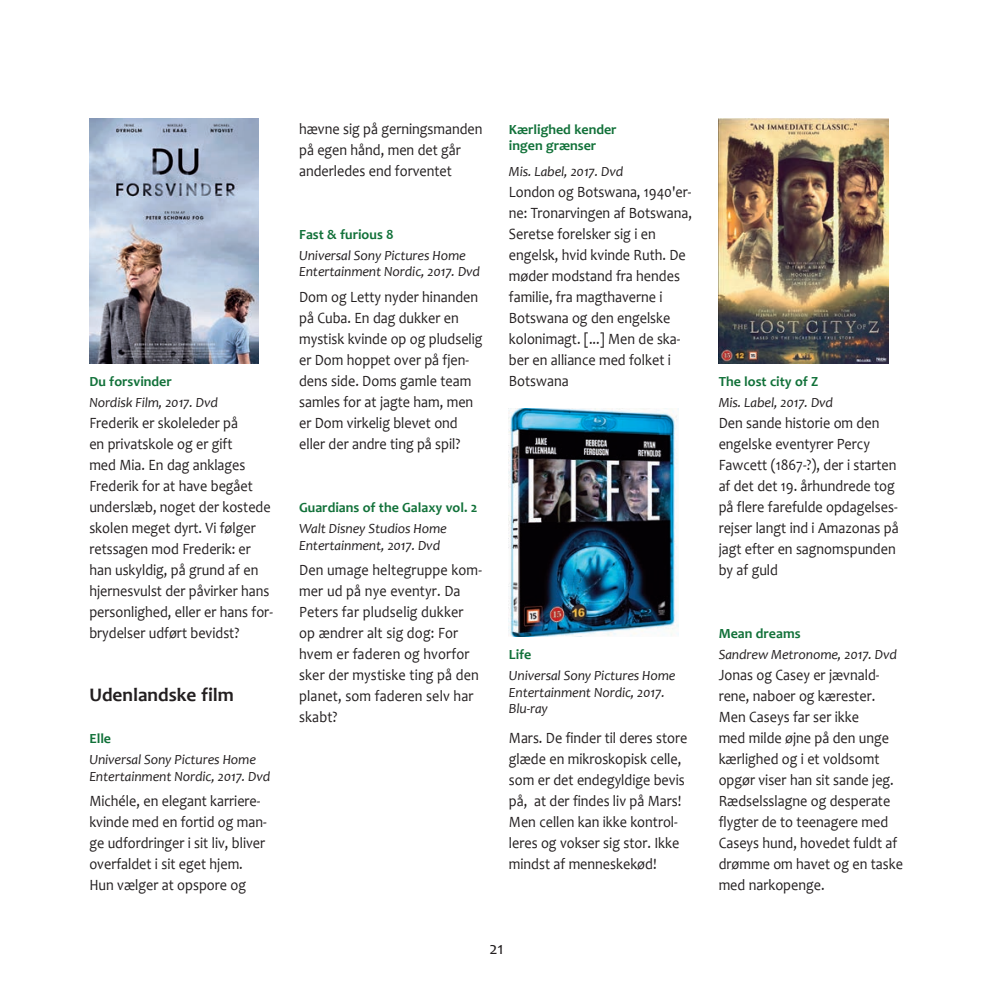
<style>
.page{position:relative;width:993px;height:993px;background:#fff}
.page>*{position:absolute;margin:0;border:0;box-sizing:border-box;transform-origin:0 0}
.t1{font:700 19.25px "Candara";color:#231f20}
.t2{font:17.5px "Candara";color:#231f20}
.t3{font:15.75px/21px "Candara";color:#231f20;scale:.9 1}
.t4{font:italic 14px/16.6px "Candara";letter-spacing:-.01em;color:#231f20}
.t5{font:700 14px/16.6px "Candara";color:#117139}
</style>
<div class="page">
<img style="left:89px;top:119px;width:170px;height:244px">
<img style="left:508px;top:408px;width:170px;height:228px">
<img style="left:718px;top:118px;width:170px;height:245px">
<p class="t5" style="left:89px;top:373px;width:84px">Du forsvinder</p>
<p class="t4" style="left:89px;top:394px;width:130px">Nordisk Film, 2017. Dvd</p>
<p class="t3" style="left:89px;top:412px;width:205px">Frederik er skoleleder på<br>en privatskole og er gift<br>med Mia. En dag anklages<br>Frederik for at have begået underslæb, noget der kostede skolen meget dyrt. Vi følger retssagen mod Frederik: er han uskyldig, på grund af en hjernesvulst der påvirker hans personlighed, eller er hans for&shy;brydelser udført bevidst?</p>
<p class="t1" style="left:89px;top:683px;width:146px">Udenlandske film</p>
<p class="t5" style="left:89px;top:730px;width:23px">Elle</p>
<p class="t4" style="left:89px;top:751px;width:182px">Universal Sony Pictures Home<br>Entertainment Nordic, 2017. Dvd</p>
<p class="t3" style="left:89px;top:790px;width:198px">Michéle, en elegant karriere&shy;kvinde med en fortid og man&shy;ge udfordringer i sit liv, bliver overfaldet i sit eget hjem.<br>Hun vælger at opspore og</p>
<p class="t3" style="left:299px;top:118px;width:205px">hævne sig på gerningsmanden på egen hånd, men det går anderledes end forventet</p>
<p class="t5" style="left:299px;top:226px;width:96px">Fast &amp; furious 8</p>
<p class="t4" style="left:299px;top:247px;width:182px">Universal Sony Pictures Home<br>Entertainment Nordic, 2017. Dvd</p>
<p class="t3" style="left:299px;top:286px;width:205px">Dom og Letty nyder hinanden på Cuba. En dag dukker en mystisk kvinde op og pludselig er Dom hoppet over på fjen&shy;dens side. Doms gamle team samles for at jagte ham, men er Dom virkelig blevet ond eller der andre ting på spil?</p>
<p class="t5" style="left:299px;top:499px;width:180px">Guardians of the Galaxy vol. 2</p>
<p class="t4" style="left:299px;top:520px;width:149px">Walt Disney Studios Home<br>Entertainment, 2017. Dvd</p>
<p class="t3" style="left:299px;top:559px;width:204px">Den umage heltegruppe kom&shy;mer ud på nye eventyr. Da<br>Peters far pludselig dukker op ændrer alt sig dog: For hvem er faderen og hvorfor sker der mystiske ting på den planet, som faderen selv har skabt?</p>
<p class="t5" style="left:508px;top:121px;width:109px">Kærlighed kender ingen grænser</p>
<p class="t4" style="left:508px;top:163px;width:116px">Mis. Label, 2017. Dvd</p>
<p class="t3" style="left:508px;top:181px;width:205px">London og Botswana, 1940'er&shy;ne: Tronarvingen af Botswana,<br>Seretse forelsker sig i en engelsk, hvid kvinde Ruth. De møder modstand fra hendes familie, fra magthaverne i<br>Botswana og den engelske kolonimagt. [...] Men de ska&shy;ber en alliance med folket i<br>Botswana</p>
<p class="t5" style="left:508px;top:646px;width:24px">Life</p>
<p class="t4" style="left:508px;top:667px;width:168px">Universal Sony Pictures Home<br>Entertainment Nordic, 2017.<br>Blu-ray</p>
<p class="t3" style="left:508px;top:727px;width:200px">Mars. De finder til deres store glæde en mikroskopisk celle, som er det endegyldige bevis på, at der findes liv på Mars!<br>Men cellen kan ikke kontrol&shy;leres og vokser sig stor. Ikke mindst af menneskekød!</p>
<p class="t2" style="left:489px;top:936px;width:16px">21</p>
<p class="t5" style="left:718px;top:373px;width:101px">The lost city of Z</p>
<p class="t4" style="left:718px;top:394px;width:116px">Mis. Label, 2017. Dvd</p>
<p class="t3" style="left:718px;top:412px;width:201px">Den sande historie om den engelske eventyrer Percy<br>Fawcett (1867-?), der i starten af det det 19. århundrede tog på flere farefulde opdagelses&shy;rejser langt ind i Amazonas på jagt efter en sagnomspunden by af guld</p>
<p class="t5" style="left:718px;top:625px;width:83px">Mean dreams</p>
<p class="t4" style="left:718px;top:646px;width:180px">Sandrew Metronome, 2017. Dvd</p>
<p class="t3" style="left:718px;top:664px;width:206px">Jonas og Casey er jævnald&shy;rene, naboer og kærester.<br>Men Caseys far ser ikke<br>med milde øjne på den unge kærlighed og i et voldsomt opgør viser han sit sande jeg.<br>Rædselsslagne og desperate flygter de to teenagere med<br>Caseys hund, hovedet fuldt af drømme om havet og en taske med narkopenge.</p>
</div>
